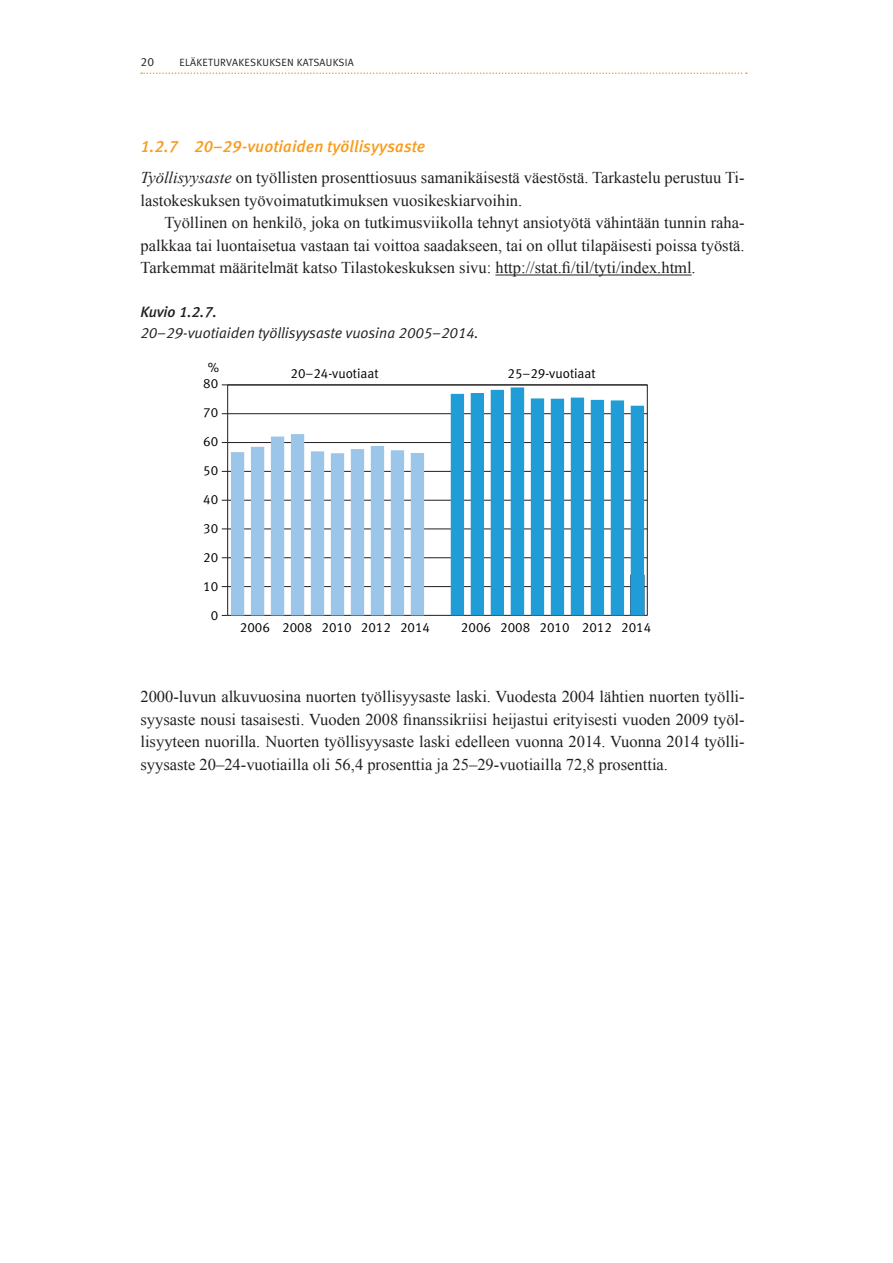
<style>
.page{position:relative;width:893px;height:1263px;background:#fff}
.page>*{position:absolute;margin:0;border:0;box-sizing:border-box;transform-origin:0 0}
.Leipä{font:16.5px/22.5px "Times New Roman";color:#231f20}
.Leipä_sisennetty{font:16.5px/22.5px "Times New Roman";color:#231f20;text-align:justify}
._3_Väliotsikko{font:italic 16.5px "Meta Medium LF";letter-spacing:.01em;color:#f89c1c}
.Taulukon_ja_kuvion_o{font:italic 15px "Meta Normal LF";color:#231f20}
.Taulukon_numero{font:italic 15px "Meta Medium LF";letter-spacing:-.005em;color:#231f20}
.t1{font:13.35px/29px "Meta Normal LF";color:#000;text-align:center}
.t2{font:12px "Meta Normal LF";color:#231f20}
.t3{font:10.5px "Meta Normal LF";letter-spacing:.03em;color:#231f20}
.s1{font-style:italic}
</style>
<div class="page">
<svg style="left:141px;top:72px;width:606px;height:2px"></svg>
<hr style="left:495px;top:275px;width:197px;height:1px;background:#231f20">
<hr style="left:228px;top:586px;width:419px;height:1px;background:#231f20">
<hr style="left:228px;top:557px;width:419px;height:1px;background:#231f20">
<hr style="left:228px;top:529px;width:419px;height:1px;background:#231f20">
<hr style="left:228px;top:500px;width:419px;height:1px;background:#231f20">
<hr style="left:228px;top:471px;width:419px;height:1px;background:#231f20">
<hr style="left:228px;top:442px;width:419px;height:1px;background:#231f20">
<hr style="left:228px;top:413px;width:419px;height:1px;background:#231f20">
<svg style="left:630px;top:574px;width:15px;height:42px"></svg>
<svg style="left:451px;top:387px;width:193px;height:228px"></svg>
<svg style="left:222px;top:434px;width:202px;height:182px"></svg>
<p class="t2" style="left:140px;top:55px;width:15px">20</p>
<p class="t3" style="left:179px;top:56px;width:176px">ELÄKETURVAKESKUKSEN KATSAUKSIA</p>
<p class="_3_Väliotsikko" style="left:140px;top:136px;width:286px">1.2.7 20–29-vuotiaiden työllisyysaste</p>
<p class="Leipä" style="left:140px;top:166px;width:606px"><span class="s1">Työllisyysaste</span> on työllisten prosenttiosuus samanikäisestä väestöstä. Tarkastelu perustuu Ti&shy;lastokeskuksen työvoimatutkimuksen vuosikeskiarvoihin.</p>
<p class="Leipä_sisennetty" style="left:140px;top:211px;width:606px;text-indent:24px">Työllinen on henkilö, joka on tutkimusviikolla tehnyt ansiotyötä vähintään tunnin raha&shy;palkkaa tai luontaisetua vastaan tai voittoa saadakseen, tai on ollut tilapäisesti poissa työstä.<br>Tarkemmat määritelmät katso Tilastokeskuksen sivu: http://stat.fi/til/tyti/index.html.</p>
<p class="Taulukon_numero" style="left:140px;top:303px;width:78px">Kuvio 1.2.7.</p>
<p class="Taulukon_ja_kuvion_o" style="left:140px;top:324px;width:340px">20–29-vuotiaiden työllisyysaste vuosina 2005–2014.</p>
<p class="t1" style="left:208px;top:353px;width:13px">%</p>
<p class="t1" style="left:203px;top:369px;width:17px">80<br>70<br>60<br>50<br>40<br>30<br>20<br>10<br>0</p>
<p class="t1" style="left:291px;top:359px;width:90px">20–24-vuotiaat</p>
<p class="t1" style="left:508px;top:359px;width:90px">25–29-vuotiaat</p>
<p class="t1" style="left:240px;top:613px;width:192px">2006 2008 2010 2012 2014</p>
<p class="t1" style="left:461px;top:613px;width:192px">2006 2008 2010 2012 2014</p>
<p class="Leipä" style="left:140px;top:685px;width:606px;text-align:justify">2000-luvun alkuvuosina nuorten työllisyysaste laski. Vuodesta 2004 lähtien nuorten työlli&shy;syysaste nousi tasaisesti. Vuoden 2008 finanssikriisi heijastui erityisesti vuoden 2009 työl&shy;lisyyteen nuorilla. Nuorten työllisyysaste laski edelleen vuonna 2014. Vuonna 2014 työlli&shy;syysaste 20–24-vuotiailla oli 56,4 prosenttia ja 25–29-vuotiailla 72,8 prosenttia.</p>
</div>
